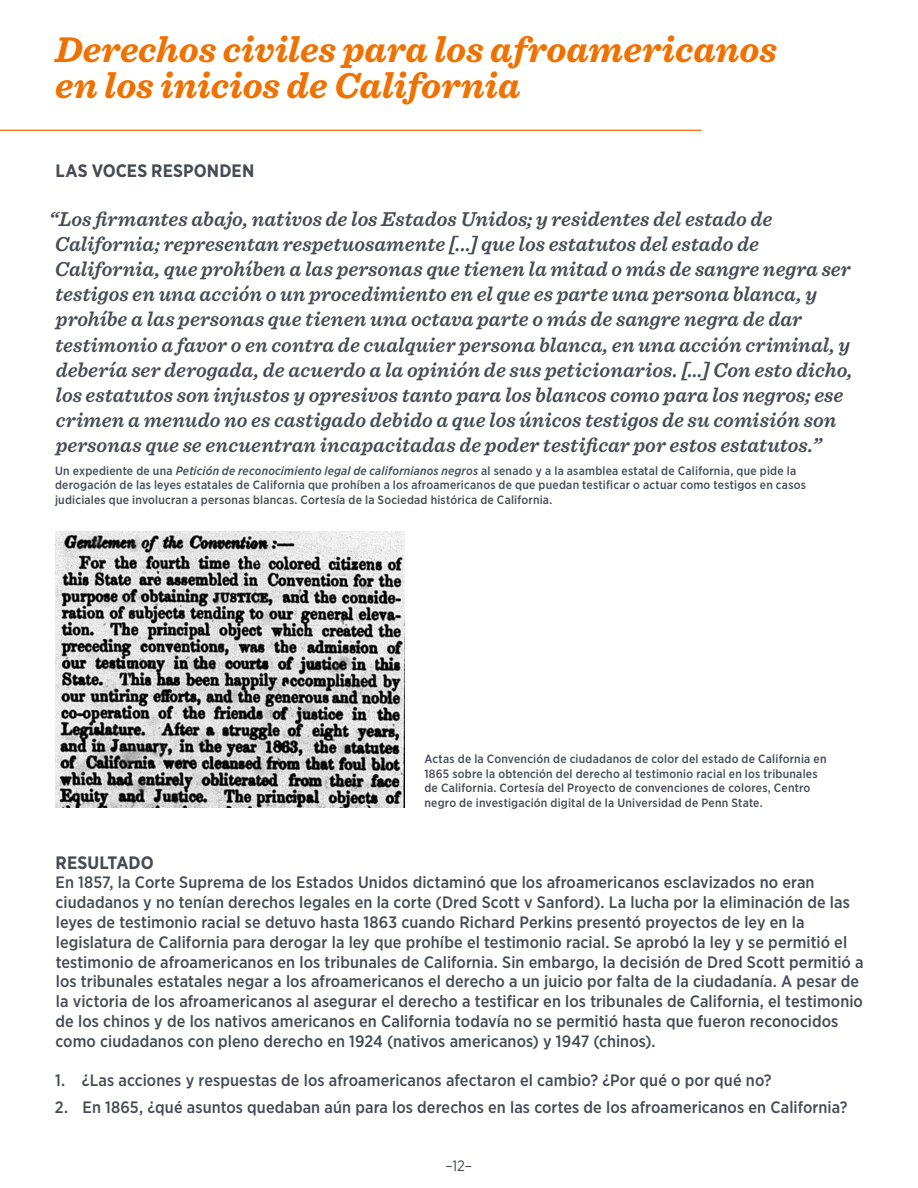
<style>
.page{position:relative;width:918px;height:1188px;background:#fff}
.page>*{position:absolute;margin:0;border:0;box-sizing:border-box;transform-origin:0 0}
._1_1_Header{font:italic 700 37.5px/36.3px "Sentinel";color:#ef7100}
._1_1_Header-2{font:italic 600 21px/25.2px "Sentinel";color:#464b54}
._1_1_Header-3{font:700 18px "Gotham Narrow";letter-spacing:.005em;color:#464b54}
._1_1_Header-4{font:500 16.5px/19.8px "Gotham Narrow";letter-spacing:.005em;color:#464b54}
.t1{font:15px "Gotham Narrow";color:#464b54}
._1_1_Header-5{font:500 12px/14.4px "Gotham Narrow";letter-spacing:.02em;color:#464b54}
.s1{font-style:italic}
</style>
<div class="page">
<hr style="left:0;top:130px;width:702px;height:1px;background:#f47721">
<img style="left:55px;top:531px;width:350px;height:276px">
<p class="_1_1_Header" style="left:55px;top:29px;width:723px">Derechos civiles para los afroamericanos en los inicios de California</p>
<p class="_1_1_Header-3" style="left:56px;top:159px;width:200px">LAS VOCES RESPONDEN</p>
<p class="_1_1_Header-2" style="left:49px;top:205px;width:805px">“Los firmantes abajo, nativos de los Estados Unidos; y residentes del estado de California; representan respetuosamente [...] que los estatutos del estado de California, que prohíben a las personas que tienen la mitad o más de sangre negra ser testigos en una acción o un procedimiento en el que es parte una persona blanca, y prohíbe a las personas que tienen una octava parte o más de sangre negra de dar testimonio a favor o en contra de cualquier persona blanca, en una acción criminal, y debería ser derogada, de acuerdo a la opinión de sus peticionarios. […] Con esto dicho, los estatutos son injustos y opresivos tanto para los blancos como para los negros; ese crimen a menudo no es castigado debido a que los únicos testigos de su comisión son personas que se encuentran incapacitadas de poder testificar por estos estatutos.”</p>
<p class="_1_1_Header-5" style="left:55px;top:463px;width:752px">Un expediente de una <span class="s1">Petición de reconocimiento legal de californianos negros</span> al senado y a la asamblea estatal de California, que pide la derogación de las leyes estatales de California que prohíben a los afroamericanos de que puedan testificar o actuar como testigos en casos judiciales que involucran a personas blancas. Cortesía de la Sociedad histórica de California.</p>
<p class="_1_1_Header-5" style="left:424px;top:752px;width:404px">Actas de la Convención de ciudadanos de color del estado de California en 1865 sobre la obtención del derecho al testimonio racial en los tribunales de California. Cortesía del Proyecto de convenciones de colores, Centro negro de investigación digital de la Universidad de Penn State.</p>
<p class="_1_1_Header-3" style="left:56px;top:851px;width:100px">RESULTADO</p>
<p class="_1_1_Header-4" style="left:56px;top:872px;width:810px">En 1857, la Corte Suprema de los Estados Unidos dictaminó que los afroamericanos esclavizados no eran ciudadanos y no tenían derechos legales en la corte (Dred Scott v Sanford). La lucha por la eliminación de las leyes de testimonio racial se detuvo hasta 1863 cuando Richard Perkins presentó proyectos de ley en la legislatura de California para derogar la ley que prohíbe el testimonio racial. Se aprobó la ley y se permitió el testimonio de afroamericanos en los tribunales de California. Sin embargo, la decisión de Dred Scott permitió a los tribunales estatales negar a los afroamericanos el derecho a un juicio por falta de la ciudadanía. A pesar de la victoria de los afroamericanos al asegurar el derecho a testificar en los tribunales de California, el testimonio de los chinos y de los nativos americanos en California todavía no se permitió hasta que fueron reconocidos como ciudadanos con pleno derecho en 1924 (nativos americanos) y 1947 (chinos).</p>
<p class="_1_1_Header-4" style="left:55px;top:1070px;width:718px">1. ¿Las acciones y respuestas de los afroamericanos afectaron el cambio? ¿Por qué o por qué no?</p>
<p class="_1_1_Header-4" style="left:55px;top:1097px;width:794px">2. En 1865, ¿qué asuntos quedaban aún para los derechos en las cortes de los afroamericanos en California?</p>
<p class="t1" style="left:446px;top:1157px;width:28px">–12–</p>
</div>
